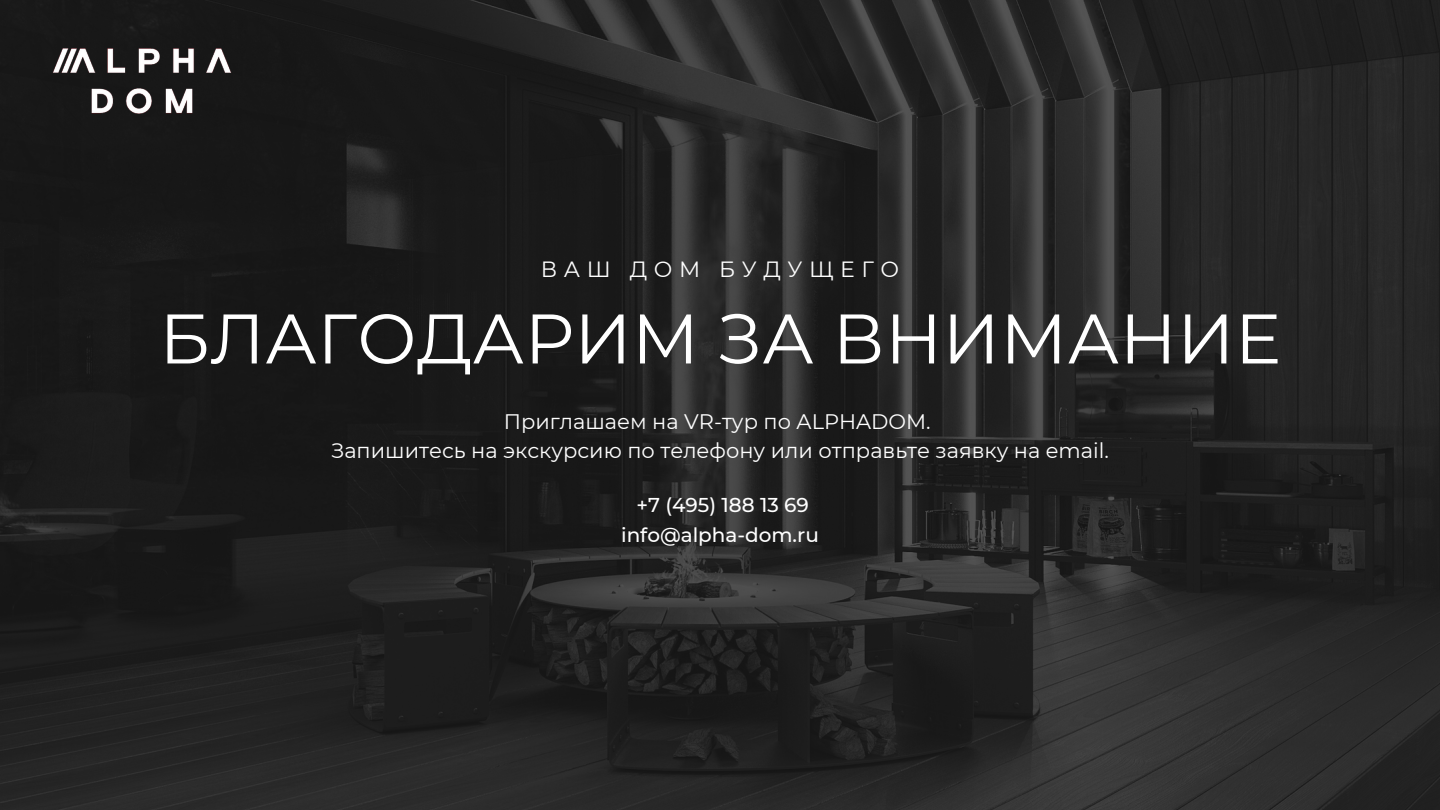
<style>
.page{position:relative;width:1440px;height:810px;background:#fff}
.page>*{position:absolute;margin:0;border:0;box-sizing:border-box;transform-origin:0 0}
.t1{font:70px "Montserrat";color:#fff}
.t2{font:22px "Montserrat";letter-spacing:.3em;color:#fff}
.t3{font:21px/29.2px "Montserrat";color:#fff;text-align:center}
.t4{font:500 20px/30px "Montserrat";color:#fff;text-align:center}
</style>
<div class="page">
<img style="left:0;top:0;width:1440px;height:810px">
<div style="left:0;top:0;width:401px;height:339px;background:#181818"></div>
<p class="t2" style="left:541px;top:256px;width:360px">ВАШ ДОМ БУДУЩЕГО</p>
<h1 class="t1" style="left:159px;top:296px;width:1123px">БЛАГОДАРИМ ЗА ВНИМАНИЕ</h1>
<p class="t3" style="left:331px;top:407px;width:779px">Приглашаем на VR-тур по ALPHADOM.<br>Запишитесь на экскурсию по телефону или отправьте заявку на email.</p>
<p class="t4" style="left:621px;top:490px;width:199px">+7 (495) 188 13 69 info@alpha-dom.ru</p>
</div>
